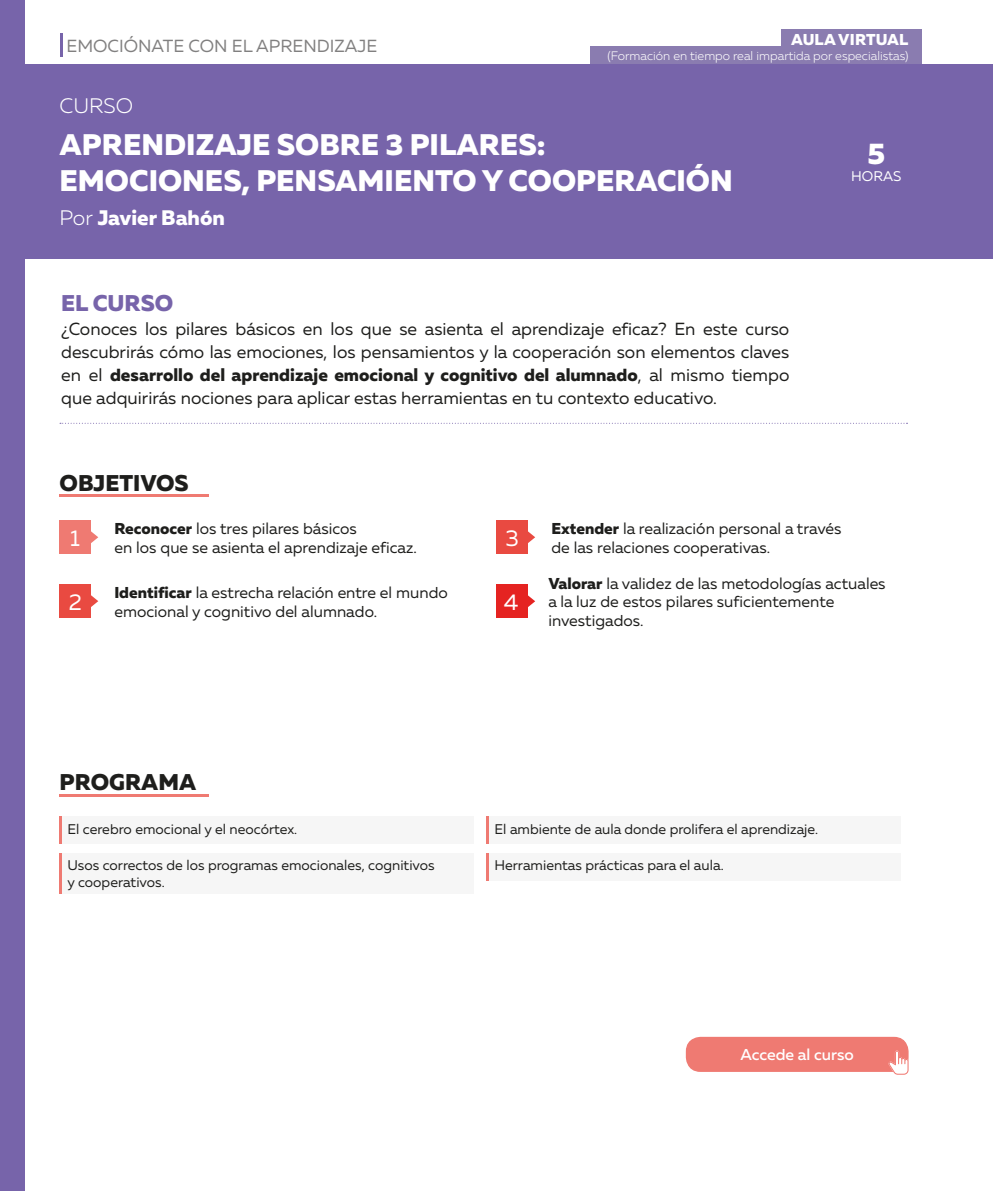
<style>
.page{position:relative;width:993px;height:1191px;background:#fff}
.page>*{position:absolute;margin:0;border:0;box-sizing:border-box;transform-origin:0 0}
.t1{font:800 29.75px/35.7px "Muller";color:#fff}
.t2{font:800 22.75px "Muller";color:#1e1e1c}
.t3{font:800 22.75px "Muller";color:#7764aa}
.t4{font:22.75px "Muller";color:#fff}
.t5{font:800 21px "Muller";color:#fff}
.t6{font:300 21px "Muller";color:#fff}
.t7{font:17.5px/22.8px "Muller";color:#1e1e1c;text-align:justify}
.t8{font:17.5px "Muller";color:#818080}
.t9{font:15.75px/18.9px "Muller";color:#1e1e1c}
.t10{font:500 15.75px "Muller";color:#fff}
.t11{font:800 15.75px "Muller";letter-spacing:.01em;color:#fff}
.t12{font:14px/16.8px "Muller";color:#1e1e1c}
.t13{font:14px "Muller";color:#fff}
.t14{font:300 12.25px "Muller";color:#fff}
.s1{font-weight:300}
.s2{font-weight:800}
</style>
<div class="page">
<div style="left:0;top:64px;width:992px;height:194px;background:#7764aa"></div>
<hr style="left:60px;top:34px;width:3px;height:23px;background:#7764aa">
<svg style="left:60px;top:423px;width:847px;height:1px"></svg>
<div style="left:60px;top:520px;width:31px;height:34px;background:#ef7a72"></div>
<svg style="left:91px;top:531px;width:7px;height:12px"></svg>
<div style="left:496px;top:520px;width:31px;height:34px;background:#e94a41"></div>
<svg style="left:527px;top:531px;width:8px;height:13px"></svg>
<div style="left:60px;top:584px;width:31px;height:34px;background:#e94a41"></div>
<svg style="left:91px;top:595px;width:7px;height:12px"></svg>
<div style="left:496px;top:584px;width:31px;height:34px;background:#e52321"></div>
<svg style="left:527px;top:595px;width:8px;height:13px"></svg>
<hr style="left:60px;top:494px;width:149px;height:3px;background:#ef7a72">
<hr style="left:60px;top:794px;width:149px;height:3px;background:#ef7a72">
<div style="left:60px;top:853px;width:413px;height:41px;background:#f6f6f6"></div>
<div style="left:60px;top:816px;width:413px;height:28px;background:#f6f6f6"></div>
<div style="left:486px;top:816px;width:414px;height:28px;background:#f6f6f6"></div>
<div style="left:486px;top:853px;width:414px;height:27px;background:#f6f6f6"></div>
<hr style="left:60px;top:816px;width:2px;height:28px;background:#ef7a72">
<hr style="left:486px;top:816px;width:3px;height:28px;background:#ef7a72">
<hr style="left:486px;top:853px;width:3px;height:27px;background:#ef7a72">
<hr style="left:60px;top:853px;width:2px;height:41px;background:#ef7a72">
<div style="left:686px;top:1037px;width:221px;height:34px;background:#ef7a72;border-radius:14px"></div>
<div style="left:685px;top:1036px;width:223px;height:35px;border:1px solid #ef7a72;border-radius:14px"></div>
<svg style="left:888px;top:1050px;width:20px;height:24px"></svg>
<div style="left:590px;top:47px;width:331px;height:17px;background:#8a7cb0"></div>
<div style="left:781px;top:30px;width:140px;height:19px;background:#8a7cb0"></div>
<div style="left:0;top:0;width:25px;height:1191px;background:#7764aa"></div>
<p class="t8" style="left:66px;top:35px;width:312px">EMOCIÓNATE CON EL APRENDIZAJE</p>
<p class="t11" style="left:790px;top:30px;width:119px">AULA VIRTUAL</p>
<p class="t14" style="left:607px;top:49px;width:302px">(Formación en tiempo real impartida por especialistas)</p>
<h3 class="t6" style="left:60px;top:94px;width:75px">CURSO</h3>
<h1 class="t1" style="left:60px;top:127px;width:674px">APRENDIZAJE SOBRE 3 PILARES:<br>EMOCIONES, PENSAMIENTO Y COOPERACIÓN</h1>
<h3 class="t5" style="left:60px;top:205px;width:167px"><span class="s1">Por</span> Javier Bahón</h3>
<h2 class="t3" style="left:61px;top:288px;width:114px">EL CURSO</h2>
<p class="t7" style="left:61px;top:318px;width:729px">¿Conoces los pilares básicos en los que se asienta el aprendizaje eficaz? En este curso descubrirás cómo las emociones, los pensamientos y la cooperación son elementos claves en el <span class="s2">desarrollo del aprendizaje emocional y cognitivo del alumnado</span>, al mismo tiempo que adquirirás nociones para aplicar estas herramientas en tu contexto educativo.</p>
<h1 class="t1" style="left:867px;top:136px;width:19px">5</h1>
<p class="t13" style="left:850px;top:168px;width:52px">HORAS</p>
<h2 class="t2" style="left:60px;top:468px;width:131px">OBJETIVOS</h2>
<p class="t9" style="left:114px;top:519px;width:304px"><span class="s2">Reconocer</span> los tres pilares básicos<br>en los que se asienta el aprendizaje eficaz.</p>
<p class="t9" style="left:551px;top:519px;width:291px"><span class="s2">Extender</span> la realización personal a través de las relaciones cooperativas.</p>
<p class="t9" style="left:114px;top:582px;width:335px"><span class="s2">Identificar</span> la estrecha relación entre el mundo emocional y cognitivo del alumnado.</p>
<p class="t9" style="left:548px;top:573px;width:338px"><span class="s2">Valorar</span> la validez de las metodologías actuales a la luz de estos pilares suficientemente investigados.</p>
<h2 class="t4" style="left:70px;top:524px;width:11px">1</h2>
<h2 class="t4" style="left:505px;top:524px;width:15px">3</h2>
<h2 class="t4" style="left:69px;top:587px;width:15px">2</h2>
<h2 class="t4" style="left:504px;top:588px;width:16px">4</h2>
<h2 class="t2" style="left:60px;top:768px;width:138px">PROGRAMA</h2>
<p class="t12" style="left:67px;top:820px;width:231px">El cerebro emocional y el neocórtex.</p>
<p class="t12" style="left:67px;top:857px;width:368px">Usos correctos de los programas emocionales, cognitivos y cooperativos.</p>
<p class="t12" style="left:494px;top:820px;width:325px">El ambiente de aula donde prolifera el aprendizaje.</p>
<p class="t12" style="left:494px;top:857px;width:230px">Herramientas prácticas para el aula.</p>
<p class="t10" style="left:740px;top:1044px;width:115px">Accede al curso</p>
</div>
